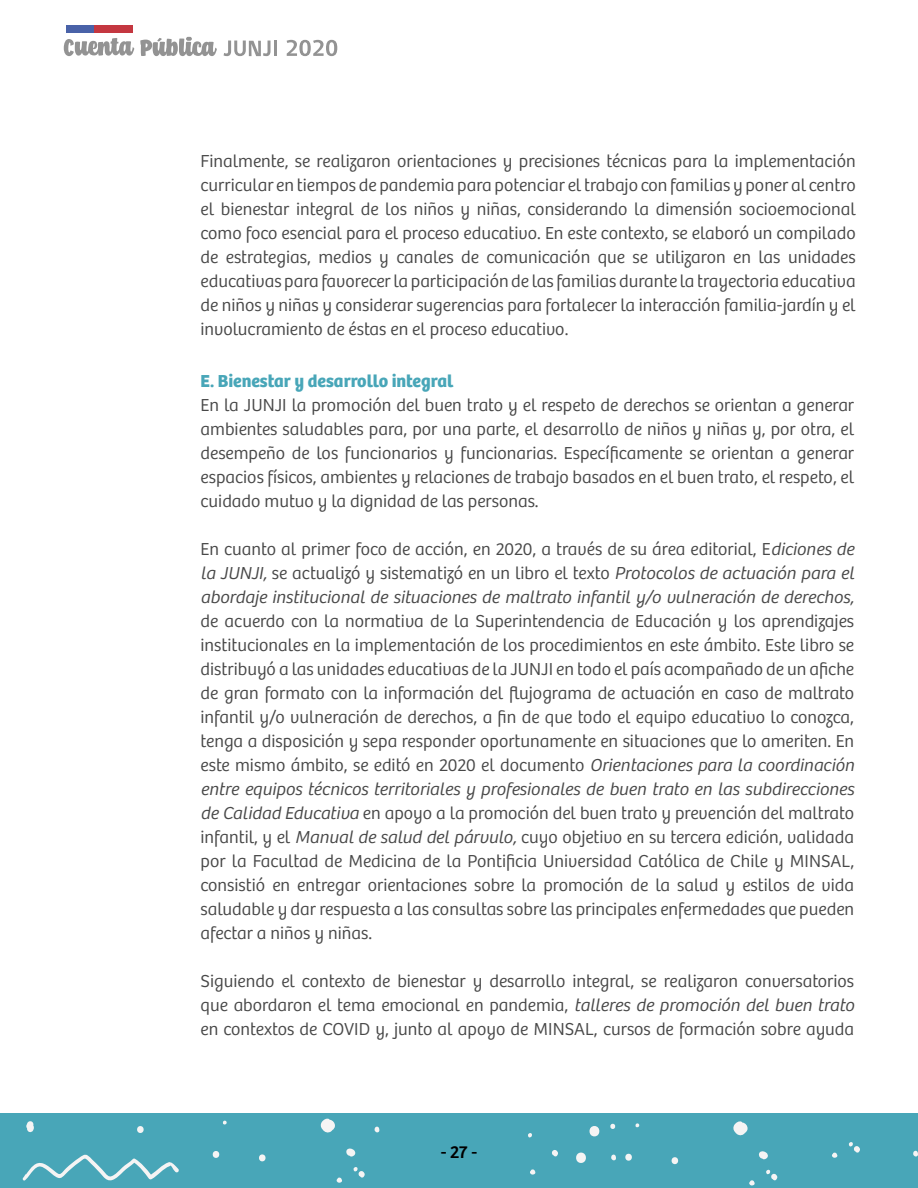
<style>
.page{position:relative;width:918px;height:1188px;background:#fff}
.page>*{position:absolute;margin:0;border:0;box-sizing:border-box;transform-origin:0 0}
.t1{font:300 18px/24px "Bree";color:#484848;text-align:justify}
.t2{font:italic 300 18px/24px "Bree";color:#484848;text-align:justify}
.t3{font:700 18px "Bree";color:#48a6b8}
.t4{font:18px "Bree";color:#000}
.s1{font-style:normal}
.s2{font-style:italic}
</style>
<div class="page">
<div style="left:0;top:1114px;width:918px;height:74px;background:#48a6b8"></div>
<svg style="left:22px;top:1154px;width:157px;height:27px"></svg>
<svg style="left:576px;top:1153px;width:10px;height:10px"></svg>
<svg style="left:589px;top:1126px;width:11px;height:10px"></svg>
<svg style="left:610px;top:1124px;width:6px;height:5px"></svg>
<svg style="left:320px;top:1118px;width:15px;height:15px"></svg>
<svg style="left:346px;top:1148px;width:10px;height:9px"></svg>
<svg style="left:212px;top:1151px;width:8px;height:7px"></svg>
<svg style="left:259px;top:1154px;width:7px;height:7px"></svg>
<svg style="left:137px;top:1126px;width:7px;height:7px"></svg>
<svg style="left:353px;top:1167px;width:12px;height:11px"></svg>
<svg style="left:374px;top:1127px;width:6px;height:6px"></svg>
<svg style="left:26px;top:1121px;width:8px;height:11px"></svg>
<svg style="left:223px;top:1120px;width:4px;height:5px"></svg>
<svg style="left:336px;top:1177px;width:6px;height:6px"></svg>
<svg style="left:552px;top:1150px;width:6px;height:7px"></svg>
<svg style="left:528px;top:1133px;width:4px;height:5px"></svg>
<svg style="left:611px;top:1155px;width:5px;height:6px"></svg>
<svg style="left:530px;top:1169px;width:5px;height:6px"></svg>
<svg style="left:849px;top:1142px;width:11px;height:11px"></svg>
<svg style="left:913px;top:1151px;width:5px;height:6px"></svg>
<svg style="left:832px;top:1152px;width:5px;height:6px"></svg>
<svg style="left:733px;top:1121px;width:15px;height:15px"></svg>
<svg style="left:759px;top:1151px;width:9px;height:8px"></svg>
<svg style="left:625px;top:1154px;width:7px;height:7px"></svg>
<svg style="left:671px;top:1157px;width:8px;height:7px"></svg>
<svg style="left:766px;top:1170px;width:11px;height:11px"></svg>
<svg style="left:635px;top:1123px;width:5px;height:5px"></svg>
<svg style="left:749px;top:1180px;width:6px;height:6px"></svg>
<svg style="left:224px;top:41px;width:47px;height:15px"></svg>
<hr style="left:274px;top:41px;width:3px;height:15px;background:#939393">
<div style="left:93px;top:26px;width:40px;height:7px;background:#c43740"></div>
<div style="left:66px;top:26px;width:27px;height:7px;background:#4962a8"></div>
<svg style="left:64px;top:38px;width:70px;height:18px"></svg>
<svg style="left:140px;top:37px;width:77px;height:19px"></svg>
<svg style="left:287px;top:40px;width:50px;height:16px"></svg>
<p class="t1" style="left:201px;top:149px;width:657px">Finalmente, se realizaron orientaciones y precisiones técnicas para la implementación curricular en tiempos de pandemia para potenciar el trabajo con familias y poner al centro el bienestar integral de los niños y niñas, considerando la dimensión socioemocional como foco esencial para el proceso educativo. En este contexto, se elaboró un compilado de estrategias, medios y canales de comunicación que se utilizaron en las unidades educativas para favorecer la participación de las familias durante la trayectoria educativa de niños y niñas y considerar sugerencias para fortalecer la interacción familia-jardín y el involucramiento de éstas en el proceso educativo.</p>
<p class="t3" style="left:201px;top:370px;width:254px">E. Bienestar y desarrollo integral</p>
<p class="t1" style="left:201px;top:393px;width:655px">En la JUNJI la promoción del buen trato y el respeto de derechos se orientan a generar ambientes saludables para, por una parte, el desarrollo de niños y niñas y, por otra, el desempeño de los funcionarios y funcionarias. Específicamente se orientan a generar espacios físicos, ambientes y relaciones de trabajo basados en el buen trato, el respeto, el cuidado mutuo y la dignidad de las personas.</p>
<p class="t2" style="left:201px;top:538px;width:655px"><span class="s1">En cuanto al primer foco de acción, en 2020, a través de su área editorial, E</span>diciones de la JUNJI, <span class="s1">se actualizó y sistematizó en un libro el texto</span> Protocolos de actuación para el abordaje institucional de situaciones de maltrato infantil y/o vulneración de derechos,</p>
<p class="t1" style="left:201px;top:609px;width:655px">de acuerdo con la normativa de la Superintendencia de Educación y los aprendizajes institucionales en la implementación de los procedimientos en este ámbito. Este libro se distribuyó a las unidades educativas de la JUNJI en todo el país acompañado de un afiche de gran formato con la información del flujograma de actuación en caso de maltrato infantil y/o vulneración de derechos, a fin de que todo el equipo educativo lo conozca, tenga a disposición y sepa responder oportunamente en situaciones que lo ameriten. En este mismo ámbito, se editó en 2020 el documento <span class="s2">Orientaciones para la coordinación entre equipos técnicos territoriales y profesionales de buen trato en las subdirecciones de Calidad Educativa</span> en apoyo a la promoción del buen trato y prevención del maltrato infantil, y el <span class="s2">Manual de salud del párvulo,</span> cuyo objetivo en su tercera edición, validada por la Facultad de Medicina de la Pontificia Universidad Católica de Chile y MINSAL, consistió en entregar orientaciones sobre la promoción de la salud y estilos de vida saludable y dar respuesta a las consultas sobre las principales enfermedades que pueden afectar a niños y niñas.</p>
<p class="t1" style="left:201px;top:969px;width:655px">Siguiendo el contexto de bienestar y desarrollo integral, se realizaron conversatorios que abordaron el tema emocional en pandemia, <span class="s2">talleres de promoción del buen trato </span>en contextos de COVID y, junto al apoyo de MINSAL, cursos de formación sobre ayuda</p>
<p class="t4" style="left:441px;top:1141px;width:38px">- 27 -</p>
</div>
